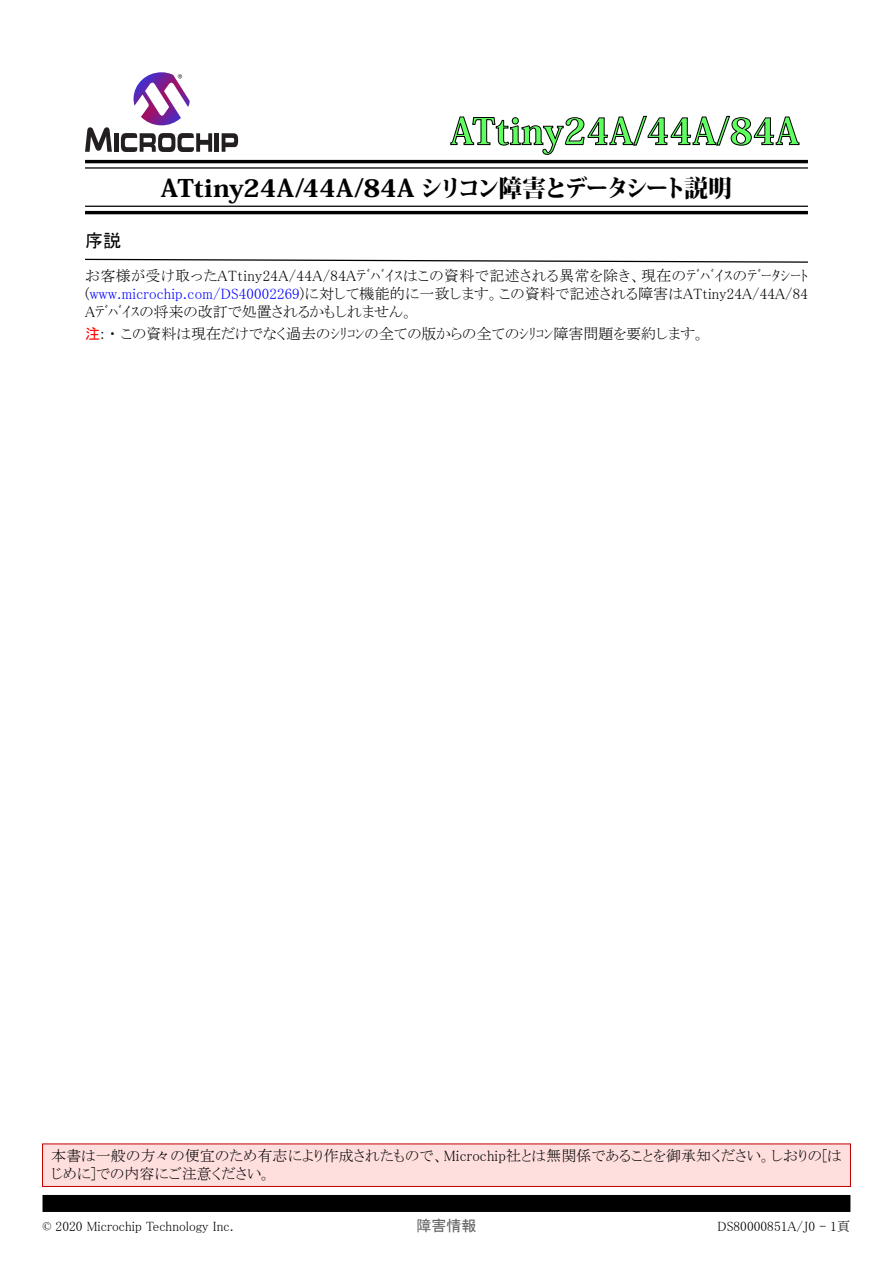
<style>
.page{position:relative;width:893px;height:1263px;background:#fff}
.page>*{position:absolute;margin:0;border:0;box-sizing:border-box;transform-origin:0 0}
.t1{font:800 36px "Koz Min Pro";color:#60ff60}
.t2{font:800 24px "Koz Min Pro";letter-spacing:-.025em;color:#000;scale:1.1 1}
.t3{font:18px "MS P Gothic";color:#000}
.t4{font:15px/18px "MS P Mincho";color:#000}
.t5{font:15px "MS P Gothic";color:#646464}
.t6{font:13.5px "MS P Mincho";color:#000}
.s1{color:#00f}
.s2{font-family:"MS P Gothic";color:#f00}
</style>
<div class="page">
<div style="left:43px;top:1144px;width:807px;height:42px;background:#ffdede"></div>
<div style="left:42px;top:1143px;width:809px;height:44px;border:1px solid #c00000"></div>
<div style="left:43px;top:1195px;width:807px;height:17px;background:#000"></div>
<svg style="left:85px;top:127px;width:27px;height:25px"></svg>
<div style="left:114px;top:133px;width:5px;height:19px;background:#231f20"></div>
<hr style="left:215px;top:133px;width:4px;height:19px;background:#231f20">
<svg style="left:222px;top:133px;width:16px;height:19px"></svg>
<svg style="left:121px;top:133px;width:91px;height:19px"></svg>
<svg style="left:134px;top:72px;width:56px;height:53px"></svg>
<svg style="left:450px;top:116px;width:349px;height:39px"></svg>
<hr style="left:85px;top:160px;width:723px;height:3px;background:#000">
<hr style="left:85px;top:167px;width:723px;height:2px;background:#000">
<hr style="left:85px;top:206px;width:723px;height:1px;background:#000">
<hr style="left:85px;top:211px;width:723px;height:3px;background:#000">
<svg style="left:85px;top:258px;width:723px;height:5px"></svg>
<h1 class="t1" style="left:450px;top:105px;width:351px">ATtiny24A/44A/84A</h1>
<h2 class="t2" style="left:161px;top:170px;width:521px">ATtiny24A/44A/84A シリコン障害とデータシート説明</h2>
<p class="t3" style="left:85px;top:231px;width:37px">序説</p>
<p class="t4" style="left:85px;top:266px;width:724px;text-align:justify">お客様が受け取ったATtiny24A/44A/84Aﾃﾞﾊﾞｲｽはこの資料で記述される異常を除き、現在のﾃﾞﾊﾞｲｽのﾃﾞｰﾀｼｰﾄ(<span class="s1">www.microchip.com/DS40002269</span>)に対して機能的に一致します。この資料で記述される障害はATtiny24A/44A/84<br>Aﾃﾞﾊﾞｲｽの将来の改訂で処置されるかもしれません。</p>
<p class="t4" style="left:85px;top:325px;width:622px"><span class="s2">注</span>: ・ この資料は現在だけでなく過去のｼﾘｺﾝの全ての版からの全てのｼﾘｺﾝ障害問題を要約します。</p>
<p class="t4" style="left:51px;top:1147px;width:792px">本書は一般の方々の便宜のため有志により作成されたもので、Microchip社とは無関係であることを御承知ください。しおりの[はじめに]での内容にご注意ください。</p>
<p class="t6" style="left:43px;top:1219px;width:193px">© 2020 Microchip Technology Inc.</p>
<p class="t5" style="left:416px;top:1218px;width:61px">障害情報</p>
<p class="t6" style="left:717px;top:1219px;width:135px">DS80000851A/J0 - 1頁</p>
</div>
